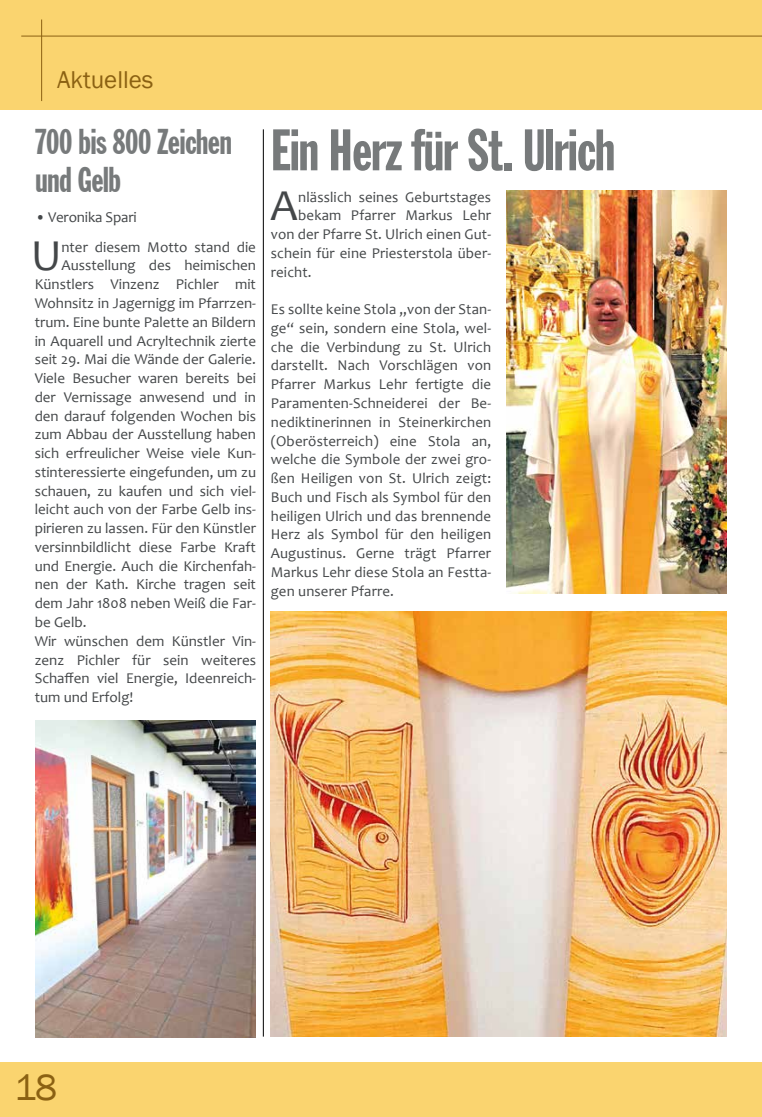
<style>
.page{position:relative;width:762px;height:1117px;background:#fff}
.page>*{position:absolute;margin:0;border:0;box-sizing:border-box;transform-origin:0 0}
.t1{font:extra-condensed 57.5px "Franklin Gothic";letter-spacing:-.01em;color:#777a7b}
.t2{font:44.5px "Candara";color:#444749}
.t3{font:37.5px "Franklin Gothic";color:#8b6112}
.t4{font:extra-condensed 35px/37.5px "Franklin Gothic";letter-spacing:-.01em;color:#777a7b}
.t5{font:25px "Franklin Gothic";color:#8b6112}
.t6{font:15px/18.8px "Candara";color:#444749;text-align:justify}
</style>
<div class="page">
<div style="left:0;top:0;width:762px;height:110px;background:#fad46f"></div>
<hr style="left:21px;top:36px;width:741px;height:1px;background:#8b6112">
<hr style="left:41px;top:19px;width:1px;height:82px;background:#8b6112">
<div style="left:0;top:1062px;width:762px;height:54px;background:#fad46f"></div>
<hr style="left:263px;top:129px;width:1px;height:907px;background:#000">
<img style="left:35px;top:720px;width:221px;height:316px">
<img style="left:506px;top:191px;width:220px;height:402px">
<img style="left:271px;top:611px;width:456px;height:425px">
<h3 class="t5" style="left:57px;top:65px;width:98px">Aktuelles</h3>
<h3 class="t4" style="left:36px;top:124px;width:198px">700 bis 800 Zeichen und Gelb</h3>
<h1 class="t1" style="left:271px;top:119px;width:346px">Ein Herz für St. Ulrich</h1>
<h2 class="t2" style="left:271px;top:178px;width:29px">A</h2>
<p class="t6" style="left:298px;top:187px;width:195px">nlässlich seines Geburtstages</p>
<p class="t6" style="left:298px;top:206px;width:194px">bekam Pfarrer Markus Lehr</p>
<p class="t6" style="left:271px;top:225px;width:222px">von der Pfarre St. Ulrich einen Gut-</p>
<p class="t6" style="left:271px;top:243px;width:222px">schein für eine Priesterstola über-</p>
<p class="t6" style="left:271px;top:262px;width:42px">reicht.</p>
<p class="t6" style="left:271px;top:300px;width:222px">Es sollte keine Stola „von der Stan&shy;ge“ sein, sondern eine Stola, wel&shy;che die Verbindung zu St. Ulrich darstellt. Nach Vorschlägen von Pfarrer Markus Lehr fertigte die Paramenten-Schneiderei der Be&shy;nediktinerinnen in Steinerkirchen (Oberösterreich) eine Stola an, welche die Symbole der zwei gro&shy;ßen Heiligen von St. Ulrich zeigt:<br>Buch und Fisch als Symbol für den heiligen Ulrich und das brennende Herz als Symbol für den heiligen Augustinus. Gerne trägt Pfarrer Markus Lehr diese Stola an Festta&shy;gen unserer Pfarre.</p>
<p class="t6" style="left:35px;top:208px;width:103px">• Veronika Spari</p>
<h2 class="t2" style="left:31px;top:228px;width:32px">U</h2>
<p class="t6" style="left:61px;top:237px;width:196px">nter diesem Motto stand die</p>
<p class="t6" style="left:61px;top:256px;width:196px">Ausstellung des heimischen</p>
<p class="t6" style="left:35px;top:275px;width:223px">Künstlers Vinzenz Pichler mit</p>
<p class="t6" style="left:35px;top:293px;width:223px">Wohnsitz in Jagernigg im Pfarrzen-</p>
<p class="t6" style="left:35px;top:312px;width:223px">trum. Eine bunte Palette an Bildern</p>
<p class="t6" style="left:35px;top:331px;width:223px">in Aquarell und Acryltechnik zierte</p>
<p class="t6" style="left:35px;top:350px;width:223px">seit 29. Mai die Wände der Galerie.</p>
<p class="t6" style="left:35px;top:368px;width:223px">Viele Besucher waren bereits bei</p>
<p class="t6" style="left:35px;top:387px;width:223px">der Vernissage anwesend und in</p>
<p class="t6" style="left:35px;top:406px;width:223px">den darauf folgenden Wochen bis</p>
<p class="t6" style="left:35px;top:425px;width:223px">zum Abbau der Ausstellung haben</p>
<p class="t6" style="left:35px;top:443px;width:223px">sich erfreulicher Weise viele Kun-</p>
<p class="t6" style="left:35px;top:462px;width:223px">stinteressierte eingefunden, um zu</p>
<p class="t6" style="left:35px;top:481px;width:223px">schauen, zu kaufen und sich viel-</p>
<p class="t6" style="left:35px;top:500px;width:223px">leicht auch von der Farbe Gelb ins-</p>
<p class="t6" style="left:35px;top:518px;width:223px">pirieren zu lassen. Für den Künstler</p>
<p class="t6" style="left:35px;top:537px;width:223px">versinnbildlicht diese Farbe Kraft</p>
<p class="t6" style="left:35px;top:556px;width:223px">und Energie. Auch die Kirchenfah-</p>
<p class="t6" style="left:35px;top:575px;width:223px">nen der Kath. Kirche tragen seit</p>
<p class="t6" style="left:35px;top:593px;width:223px">dem Jahr 1808 neben Weiß die Far-</p>
<p class="t6" style="left:35px;top:612px;width:53px">be Gelb.</p>
<p class="t6" style="left:35px;top:631px;width:223px">Wir wünschen dem Künstler Vin-</p>
<p class="t6" style="left:35px;top:650px;width:223px">zenz Pichler für sein weiteres</p>
<p class="t6" style="left:35px;top:668px;width:223px">Schaffen viel Energie, Ideenreich-</p>
<p class="t6" style="left:35px;top:687px;width:100px">tum und Erfolg!</p>
<h3 class="t3" style="left:14px;top:1063px;width:44px">18</h3>
</div>
